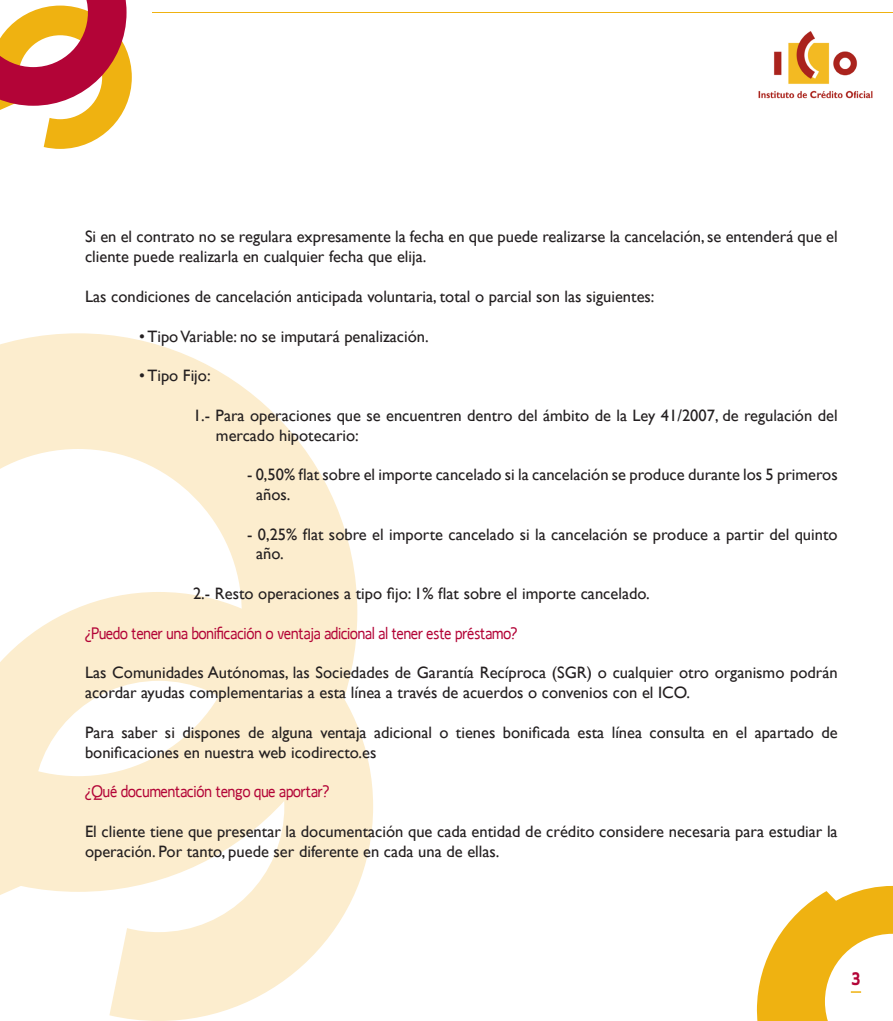
<style>
.page{position:relative;width:893px;height:1021px;background:#fff}
.page>*{position:absolute;margin:0;border:0;box-sizing:border-box;transform-origin:0 0}
.t1{font:700 18px "Ligurino";color:#b30437}
.t2{font:16.5px/19.8px "Gill Sans";color:#231f20}
.t3{font:16.5px "Ligurino";color:#b30437}
</style>
<div class="page">
<svg style="left:0;top:0;width:132px;height:149px"></svg>
<svg style="left:757px;top:885px;width:136px;height:135px"></svg>
<img style="left:758px;top:31px;width:115px;height:68px">
<hr style="left:152px;top:12px;width:741px;height:1px;background:#efb211">
<svg style="left:0;top:604px;width:373px;height:416px"></svg>
<svg style="left:0;top:333px;width:357px;height:558px;fill:#fcedce"></svg>
<p class="t2" style="left:85px;top:227px;width:754px">Si en el contrato no se regulara expresamente la fecha en que puede realizarse la cancelación, se entenderá que el cliente puede realizarla en cualquier fecha que elija.</p>
<p class="t2" style="left:85px;top:287px;width:571px">Las condiciones de cancelación anticipada voluntaria, total o parcial son las siguientes:</p>
<p class="t2" style="left:139px;top:326px;width:291px">• Tipo Variable: no se imputará penalización.</p>
<p class="t2" style="left:139px;top:366px;width:73px">• Tipo Fijo:</p>
<p class="t2" style="left:216px;top:405px;width:623px;text-indent:-23px">1.- Para operaciones que se encuentren dentro del ámbito de la Ley 41/2007, de regulación del mercado hipotecario:</p>
<p class="t2" style="left:256px;top:465px;width:583px;text-indent:-9px">- 0,50% flat sobre el importe cancelado si la cancelación se produce durante los 5 primeros años.</p>
<p class="t2" style="left:256px;top:524px;width:583px;text-indent:-9px">- 0,25% flat sobre el importe cancelado si la cancelación se produce a partir del quinto año.</p>
<p class="t2" style="left:193px;top:584px;width:458px">2.- Resto operaciones a tipo fijo: 1% flat sobre el importe cancelado.</p>
<p class="t3" style="left:85px;top:623px;width:434px">¿Puedo tener una bonificación o ventaja adicional al tener este préstamo?</p>
<p class="t2" style="left:85px;top:663px;width:754px">Las Comunidades Autónomas, las Sociedades de Garantía Recíproca (SGR) o cualquier otro organismo podrán acordar ayudas complementarias a esta línea a través de acuerdos o convenios con el ICO.</p>
<p class="t2" style="left:85px;top:722px;width:754px">Para saber si dispones de alguna ventaja adicional o tienes bonificada esta línea consulta en el apartado de bonificaciones en nuestra web icodirecto.es</p>
<p class="t3" style="left:85px;top:782px;width:246px">¿Qué documentación tengo que aportar?</p>
<p class="t2" style="left:85px;top:821px;width:754px">El cliente tiene que presentar la documentación que cada entidad de crédito considere necesaria para estudiar la operación. Por tanto, puede ser diferente en cada una de ellas.</p>
<p class="t1" style="left:851px;top:967px;width:12px">3</p>
</div>
